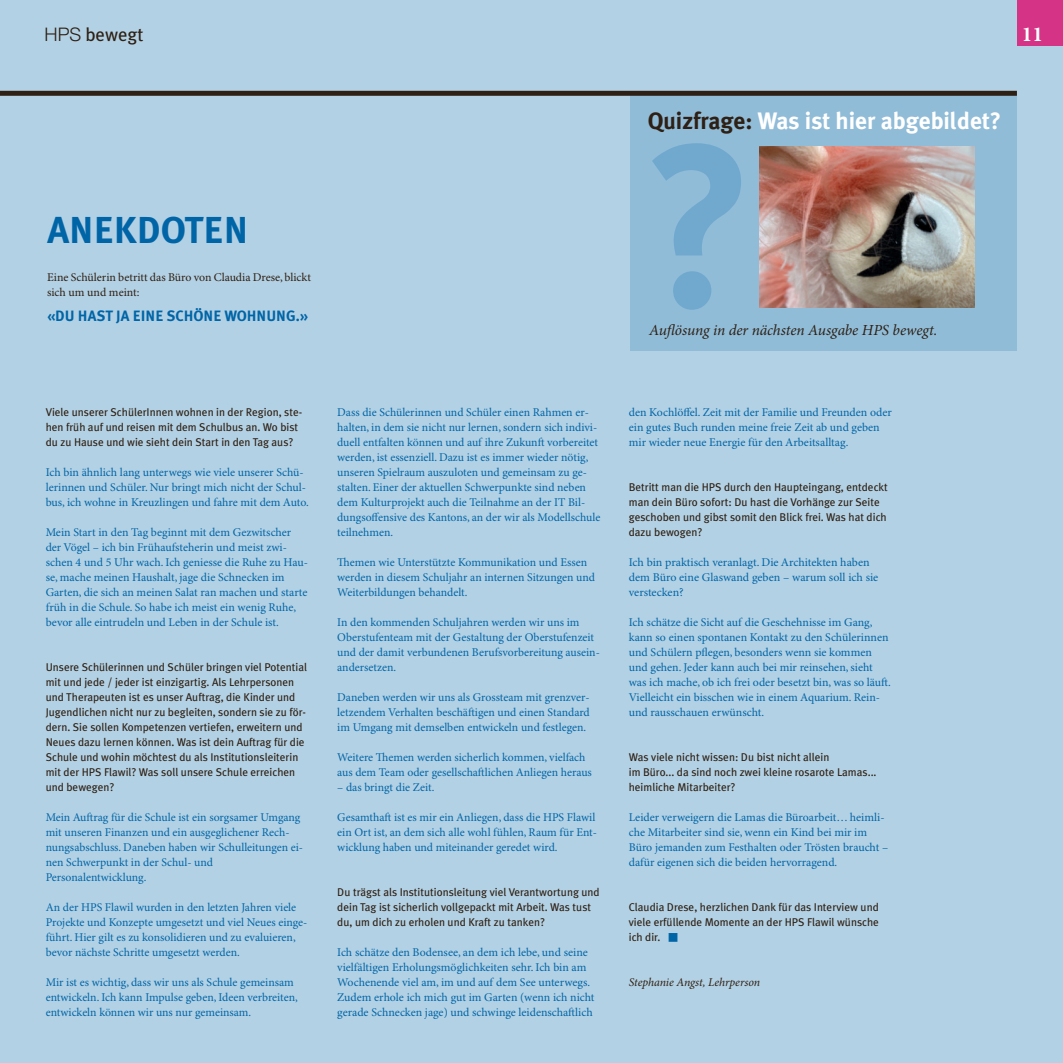
<style>
.page{position:relative;width:1063px;height:1063px;background:#b3d1e4}
.page>*{position:absolute;margin:0;border:0;box-sizing:border-box;transform-origin:0 0}
.t1{font:700 232px "Meta Plus";color:rgb(0 101 167/.22)}
.t2{font:700 37.5px "Meta Plus";color:#0065a7}
.t3{font:700 23.75px "Meta Plus";color:#fff}
.t4{font:700 21.25px "Minion Pro";color:#fff}
.t5{font:18.75px "Meta Plus";color:#2e2014}
.t6{font:italic 15.38px "Minion Pro";letter-spacing:-.005em;color:#2e2014}
.t7{font:700 15px "Meta Plus";color:#0065a7}
.t8{font:11.88px/15px "Minion Pro";color:#0065a7}
.t9{font:11.88px/15px "Minion Pro";color:#2e2014}
.t10{font:italic 11.88px "Minion Pro";letter-spacing:-.01em;color:#2e2014}
.t11{font:11.25px/15px "Meta Plus";color:#2e2014}
.s1{font-family:"Helvetica Neue LT Std";font-weight:300}
.s2{color:#2e2014}
</style>
<div class="page">
<div style="left:1017px;top:0;width:46px;height:46px;background:#d53386"></div>
<div style="left:630px;top:93px;width:387px;height:257px;background:#90bcd8"></div>
<div style="left:0;top:91px;width:1017px;height:5px;background:#2e2014"></div>
<img style="left:759px;top:146px;width:216px;height:162px">
<h3 class="t5" style="left:45px;top:26px;width:101px"><span class="s1">HPS</span> bewegt</h3>
<h3 class="t4" style="left:1022px;top:26px;width:23px">11</h3>
<h2 class="t2" style="left:48px;top:213px;width:202px">ANEKDOTEN</h2>
<p class="t9" style="left:47px;top:271px;width:265px">Eine Schülerin betritt das Büro von Claudia Drese, blickt sich um und meint:</p>
<p class="t7" style="left:47px;top:309px;width:262px">«DU HAST JA EINE SCHÖNE WOHNUNG.»</p>
<p class="t11" style="left:46px;top:405px;width:258px">Viele unserer SchülerInnen wohnen in der Region, ste&shy;hen früh auf und reisen mit dem Schulbus an. Wo bist du zu Hause und wie sieht dein Start in den Tag aus?</p>
<p class="t8" style="left:46px;top:466px;width:265px">Ich bin ähnlich lang unterwegs wie viele unserer Schü&shy;lerinnen und Schüler. Nur bringt mich nicht der Schul&shy;bus, ich wohne in Kreuzlingen und fahre mit dem Auto.</p>
<p class="t8" style="left:46px;top:526px;width:264px">Mein Start in den Tag beginnt mit dem Gezwitscher der Vögel – ich bin Frühaufsteherin und meist zwi&shy;schen 4 und 5 Uhr wach. Ich geniesse die Ruhe zu Hau&shy;se, mache meinen Haushalt, jage die Schnecken im Garten, die sich an meinen Salat ran machen und starte früh in die Schule. So habe ich meist ein wenig Ruhe, bevor alle eintrudeln und Leben in der Schule ist.</p>
<p class="t11" style="left:46px;top:660px;width:263px">Unsere Schülerinnen und Schüler bringen viel Potential mit und jede / jeder ist einzigartig. Als Lehrpersonen und Therapeuten ist es unser Auftrag, die Kinder und Jugendlichen nicht nur zu begleiten, sondern sie zu för&shy;dern. Sie sollen Kompetenzen vertiefen, erweitern und Neues dazu lernen können. Was ist dein Auftrag für die Schule und wohin möchtest du als Institutionsleiterin mit der HPS Flawil? Was soll unsere Schule erreichen und bewegen?</p>
<p class="t8" style="left:46px;top:811px;width:259px">Mein Auftrag für die Schule ist ein sorgsamer Umgang mit unseren Finanzen und ein ausgeglichener Rech&shy;nungsabschluss. Daneben haben wir Schulleitungen ei&shy;nen Schwerpunkt in der Schul- und Personalentwicklung.</p>
<p class="t8" style="left:46px;top:901px;width:263px">An der HPS Flawil wurden in den letzten Jahren viele Projekte und Konzepte umgesetzt und viel Neues einge&shy;führt. Hier gilt es zu konsolidieren und zu evaluieren, bevor nächste Schritte umgesetzt werden.</p>
<p class="t8" style="left:46px;top:976px;width:254px">Mir ist es wichtig, dass wir uns als Schule gemeinsam entwickeln. Ich kann Impulse geben, Ideen verbreiten, entwickeln können wir uns nur gemeinsam.</p>
<p class="t8" style="left:337px;top:406px;width:265px">Dass die Schülerinnen und Schüler einen Rahmen er&shy;halten, in dem sie nicht nur lernen, sondern sich indivi&shy;duell entfalten können und auf ihre Zukunft vorbereitet werden, ist essenziell. Dazu ist es immer wieder nötig, unseren Spielraum auszuloten und gemeinsam zu ge&shy;stalten. Einer der aktuellen Schwerpunkte sind neben dem Kulturprojekt auch die Teilnahme an der IT Bil&shy;dungsoffensive des Kantons, an der wir als Modellschule teilnehmen.</p>
<p class="t8" style="left:337px;top:556px;width:259px">Themen wie Unterstützte Kommunikation und Essen werden in diesem Schuljahr an internen Sitzungen und<br>Weiterbildungen behandelt.</p>
<p class="t8" style="left:337px;top:616px;width:264px">In den kommenden Schuljahren werden wir uns im Oberstufenteam mit der Gestaltung der Oberstufenzeit und der damit verbundenen Berufsvorbereitung ausein&shy;andersetzen.</p>
<p class="t8" style="left:337px;top:691px;width:254px;text-align:justify">Daneben werden wir uns als Grossteam mit grenzver&shy;letzendem Verhalten beschäftigen und einen Standard im Umgang mit demselben entwickeln und festlegen.</p>
<p class="t8" style="left:337px;top:751px;width:256px">Weitere Themen werden sicherlich kommen, vielfach aus dem Team oder gesellschaftlichen Anliegen heraus</p>
<p class="t8" style="left:337px;top:781px;width:99px">– das bringt die Zeit.</p>
<p class="t8" style="left:337px;top:811px;width:261px">Gesamthaft ist es mir ein Anliegen, dass die HPS Flawil ein Ort ist, an dem sich alle wohl fühlen, Raum für Ent&shy;wicklung haben und miteinander geredet wird.</p>
<p class="t11" style="left:337px;top:885px;width:264px">Du trägst als Institutionsleitung viel Verantwortung und dein Tag ist sicherlich vollgepackt mit Arbeit. Was tust du, um dich zu erholen und Kraft zu tanken?</p>
<p class="t8" style="left:337px;top:946px;width:259px">Ich schätze den Bodensee, an dem ich lebe, und seine vielfältigen Erholungsmöglichkeiten sehr. Ich bin am Wochenende viel am, im und auf dem See unterwegs.<br>Zudem erhole ich mich gut im Garten (wenn ich nicht gerade Schnecken jage) und schwinge leidenschaftlich</p>
<h3 class="t3" style="left:648px;top:110px;width:355px"><span class="s2">Quizfrage:</span> Was ist hier abgebildet?</h3>
<h1 class="t1" style="left:643px;top:121px;width:114px">?</h1>
<p class="t6" style="left:649px;top:323px;width:290px">Auflösung in der nächsten Ausgabe HPS bewegt.</p>
<p class="t8" style="left:629px;top:406px;width:265px">den Kochlöffel. Zeit mit der Familie und Freunden oder ein gutes Buch runden meine freie Zeit ab und geben mir wieder neue Energie für den Arbeitsalltag.</p>
<p class="t11" style="left:629px;top:480px;width:261px">Betritt man die HPS durch den Haupteingang, entdeckt man dein Büro sofort: Du hast die Vorhänge zur Seite geschoben und gibst somit den Blick frei. Was hat dich dazu bewogen?</p>
<p class="t8" style="left:629px;top:556px;width:251px">Ich bin praktisch veranlagt. Die Architekten haben dem Büro eine Glaswand geben – warum soll ich sie verstecken?</p>
<p class="t8" style="left:629px;top:616px;width:264px">Ich schätze die Sicht auf die Geschehnisse im Gang, kann so einen spontanen Kontakt zu den Schülerinnen und Schülern pflegen, besonders wenn sie kommen und gehen. Jeder kann auch bei mir reinsehen, sieht was ich mache, ob ich frei oder besetzt bin, was so läuft.<br>Vielleicht ein bisschen wie in einem Aquarium. Rein&shy;und rausschauen erwünscht.</p>
<p class="t11" style="left:629px;top:750px;width:249px">Was viele nicht wissen: Du bist nicht allein<br>im Büro... da sind noch zwei kleine rosarote Lamas... heimliche Mitarbeiter?</p>
<p class="t8" style="left:629px;top:811px;width:261px">Leider verweigern die Lamas die Büroarbeit… heimli&shy;che Mitarbeiter sind sie, wenn ein Kind bei mir im Büro jemanden zum Festhalten oder Trösten braucht – dafür eigenen sich die beiden hervorragend.</p>
<p class="t11" style="left:629px;top:900px;width:252px;text-align:justify">Claudia Drese, herzlichen Dank für das Interview und viele erfüllende Momente an der HPS Flawil wünsche ich dir.</p>
<p class="t10" style="left:629px;top:978px;width:133px">Stephanie Angst, Lehrperson</p>
</div>
